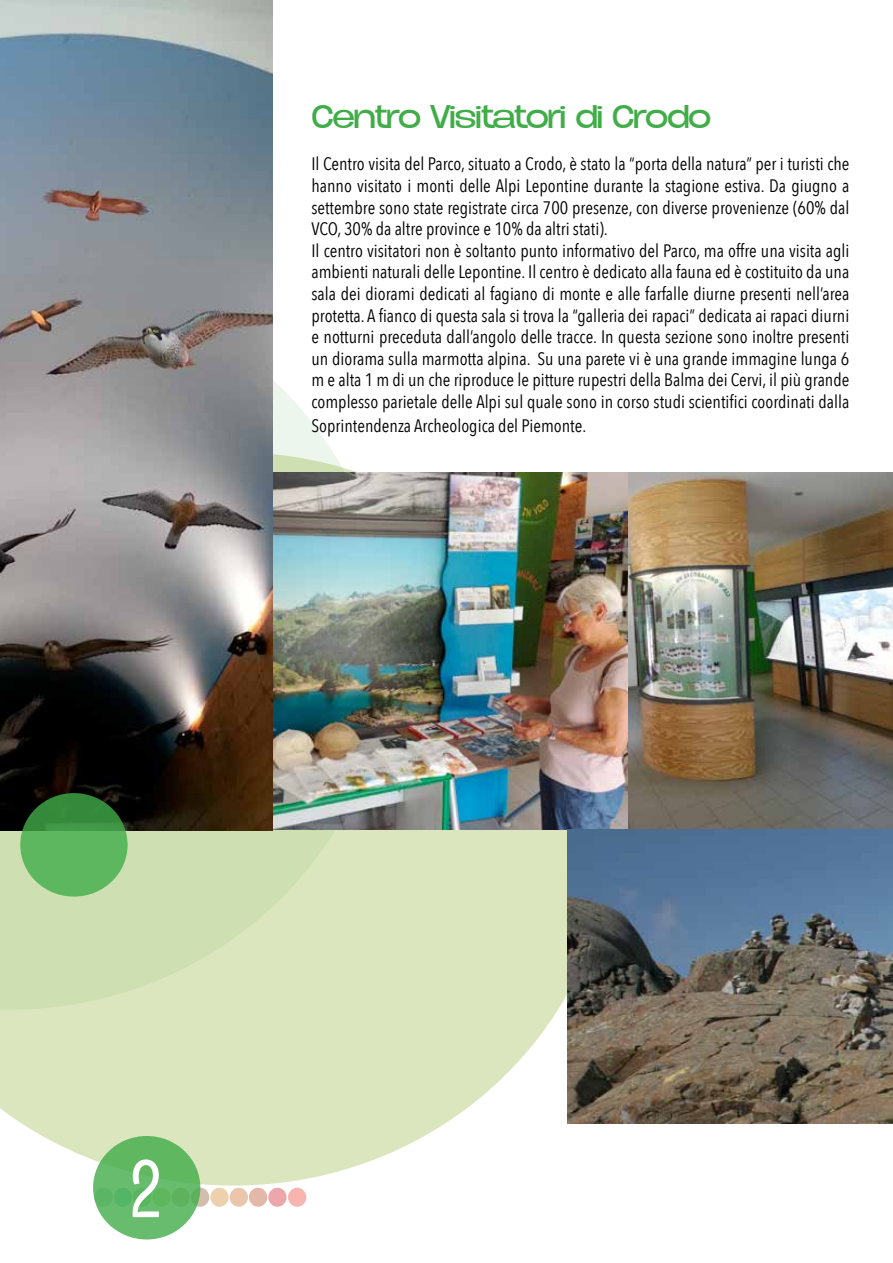
<style>
.page{position:relative;width:893px;height:1263px;background:#fff}
.page>*{position:absolute;margin:0;border:0;box-sizing:border-box;transform-origin:0 0}
.t1{font:300 82.5px "Duera PERSONALUSE Condensed";color:#fff}
.t2{font:300 30px "Duera PERSONALUSE Expanded";letter-spacing:-.04em;color:#41ad49}
.t3{font:18px/21.6px "Avenir Next Condensed";color:#000}
</style>
<div class="page">
<div style="left:94px;top:1188px;width:19px;height:19px;background:#d1ead3;border-radius:50%"></div>
<svg style="left:191px;top:1188px;width:18px;height:19px"></svg>
<div style="left:249px;top:1188px;width:18px;height:19px;background:#e4b8a9;border-radius:50%"></div>
<div style="left:230px;top:1188px;width:18px;height:19px;background:#ecc6ac;border-radius:50%"></div>
<svg style="left:210px;top:1188px;width:19px;height:19px"></svg>
<svg style="left:268px;top:1188px;width:19px;height:19px"></svg>
<div style="left:288px;top:1188px;width:18px;height:19px;background:#f8b5b0;border-radius:50%"></div>
<svg style="left:272px;top:276px;width:61px;height:176px"></svg>
<svg style="left:0;top:452px;width:613px;height:733px;fill:#dbe6be"></svg>
<img style="left:272px;top:472px;width:621px;height:357px">
<img style="left:0;top:0;width:272px;height:830px">
<svg style="left:20px;top:793px;width:108px;height:103px;background:#50a852"></svg>
<img style="left:568px;top:829px;width:325px;height:294px">
<div style="left:93px;top:1136px;width:107px;height:103px;background:#5fb866;border-radius:50%"></div>
<h2 class="t2" style="left:311px;top:96px;width:401px">Centro Visitatori di Crodo</h2>
<p class="t3" style="left:311px;top:153px;width:539px">Il Centro visita del Parco, situato a Crodo, è stato la “porta della natura” per i turisti che hanno visitato i monti delle Alpi Lepontine durante la stagione estiva. Da giugno a settembre sono state registrate circa 700 presenze, con diverse provenienze (60% dal VCO, 30% da altre province e 10% da altri stati).<br>Il centro visitatori non è soltanto punto informativo del Parco, ma offre una visita agli ambienti naturali delle Lepontine. Il centro è dedicato alla fauna ed è costituito da una sala dei diorami dedicati al fagiano di monte e alle farfalle diurne presenti nell’area protetta. A fianco di questa sala si trova la “galleria dei rapaci” dedicata ai rapaci diurni e notturni preceduta dall’angolo delle tracce. In questa sezione sono inoltre presenti un diorama sulla marmotta alpina. Su una parete vi è una grande immagine lunga 6 m e alta 1 m di un che riproduce le pitture rupestri della Balma dei Cervi, il più grande complesso parietale delle Alpi sul quale sono in corso studi scientifici coordinati dalla</p>
<p class="t3" style="left:311px;top:415px;width:276px">Soprintendenza Archeologica del Piemonte.</p>
<h1 class="t1" style="left:131px;top:1137px;width:30px">2</h1>
</div>
